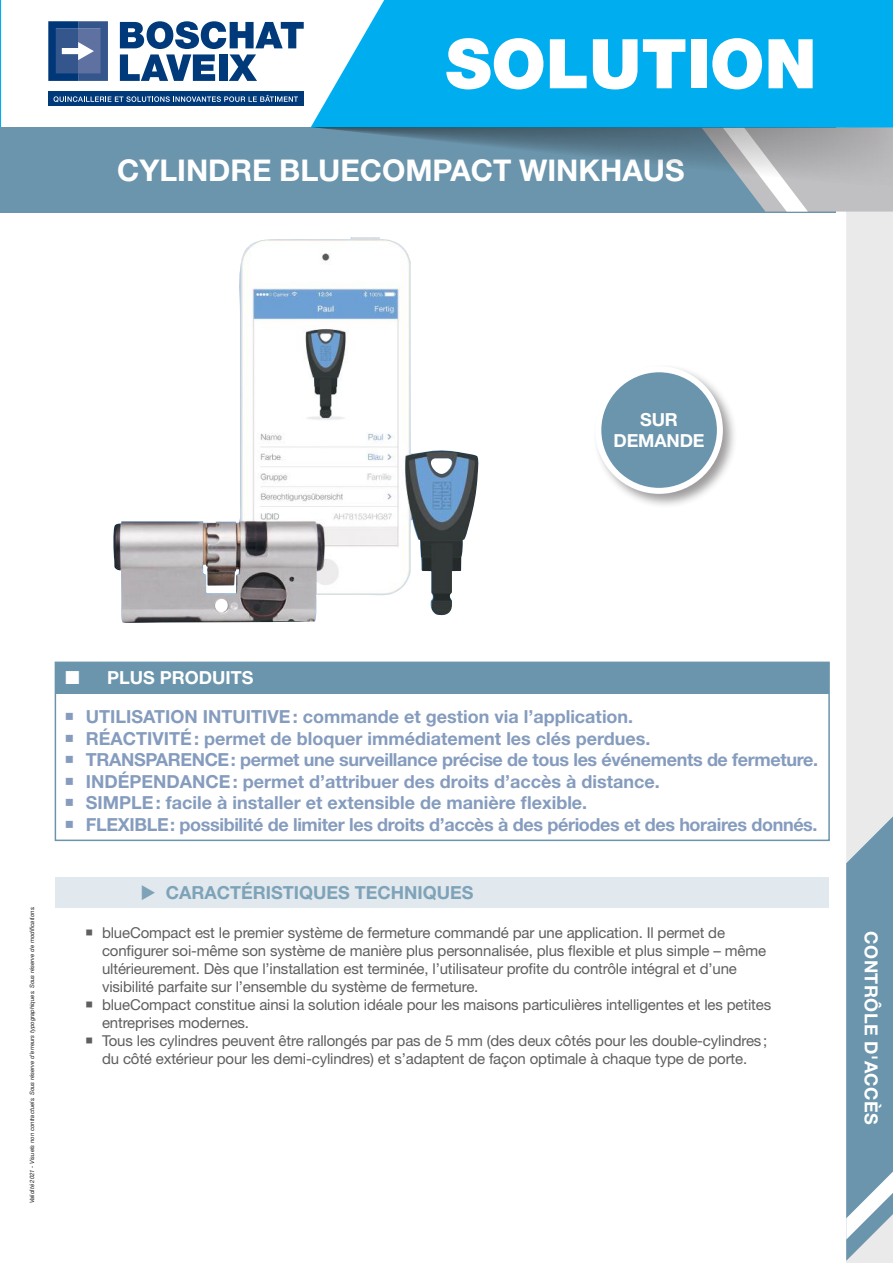
<style>
.page{position:relative;width:893px;height:1263px;background:#fff}
.page>*{position:absolute;margin:0;border:0;box-sizing:border-box;transform-origin:0 0}
.t1{font:900 68.55px "Helvetica Neue LT Std";color:#fff}
.t2{font:700 30px "Helvetica Neue LT Std";color:#fff}
.t3{font:700 18px/21.6px "Helvetica Neue LT Std";color:#859cbe}
.t4{font:700 18px "Helvetica Neue LT Std";color:#7ea3b8}
.t5{font:700 18px/21.6px "Helvetica Neue LT Std";color:#fff;text-align:center}
.t6{font:700 18px "Helvetica Neue LT Std";letter-spacing:.025em;color:#fff}
.t7{font:15px/18px "Helvetica Neue LT Std";letter-spacing:-.01em;color:#605e5f}
.t8{font:italic 6px "Helvetica Neue LT Std";color:#241f1f}
</style>
<div class="page">
<div style="left:846px;top:212px;width:47px;height:1051px;background:#ebeaea"></div>
<svg style="left:846px;top:795px;width:47px;height:466px"></svg>
<img style="left:113px;top:237px;width:366px;height:386px">
<div style="left:56px;top:663px;width:772px;height:31px;background:#6b95ac"></div>
<div style="left:55px;top:662px;width:775px;height:179px;border:2px solid #6b95ac"></div>
<div style="left:55px;top:877px;width:774px;height:31px;background:#e1e8ee"></div>
<div style="left:592px;top:363px;width:146px;height:146px;background:#241f1f;opacity:.45"></div>
<div style="left:598px;top:369px;width:122px;height:122px;background:#6b95ac;border-radius:50%"></div>
<div style="left:595px;top:366px;width:128px;height:128px;border:6px solid #fff;border-radius:50%"></div>
<div style="left:0;top:128px;width:836px;height:85px;background:#6b95ac"></div>
<div style="left:311px;top:0;width:582px;height:127px;background:#00aeef"></div>
<svg style="left:0;top:0;width:304px;height:128px"></svg>
<svg style="left:311px;top:127px;width:582px;height:85px"></svg>
<h1 class="t1" style="left:446px;top:23px;width:373px">SOLUTION</h1>
<h2 class="t2" style="left:117px;top:152px;width:569px">CYLINDRE BLUECOMPACT WINKHAUS</h2>
<p class="t5" style="left:614px;top:408px;width:92px">SUR<br>DEMANDE</p>
<p class="t8" style="left:28px;top:1203px;width:299px;rotate:-90deg">Validité 2021 - Visuels non contractuels. Sous réserve d’erreurs typographiques. Sous réserve de modifications.</p>
<p class="t5" style="left:107px;top:667px;width:148px">PLUS PRODUITS</p>
<p class="t3" style="left:86px;top:705px;width:734px">UTILISATION INTUITIVE: commande et gestion via l’application.<br>RÉACTIVITÉ: permet de bloquer immédiatement les clés perdues.<br>TRANSPARENCE: permet une surveillance précise de tous les événements de fermeture.<br>INDÉPENDANCE: permet d’attribuer des droits d’accès à distance.<br>SIMPLE: facile à installer et extensible de manière flexible.<br>FLEXIBLE: possibilité de limiter les droits d’accès à des périodes et des horaires donnés.</p>
<p class="t4" style="left:166px;top:881px;width:309px">CARACTÉRISTIQUES TECHNIQUES</p>
<p class="t7" style="left:102px;top:923px;width:671px">blueCompact est le premier système de fermeture commandé par une application. Il permet de configurer soi-même son système de manière plus personnalisée, plus flexible et plus simple – même ultérieurement. Dès que l’installation est terminée, l’utilisateur profite du contrôle intégral et d’une visibilité parfaite sur l’ensemble du système de fermeture.<br>blueCompact constitue ainsi la solution idéale pour les maisons particulières intelligentes et les petites entreprises modernes.<br>Tous les cylindres peuvent être rallongés par pas de 5 mm (des deux côtés pour les double-cylindres; du côté extérieur pour les demi-cylindres) et s’adaptent de façon optimale à chaque type de porte.</p>
<p class="t6" style="left:882px;top:931px;width:195px;rotate:90deg">CONTRÔLE D'ACCÈS</p>
</div>
